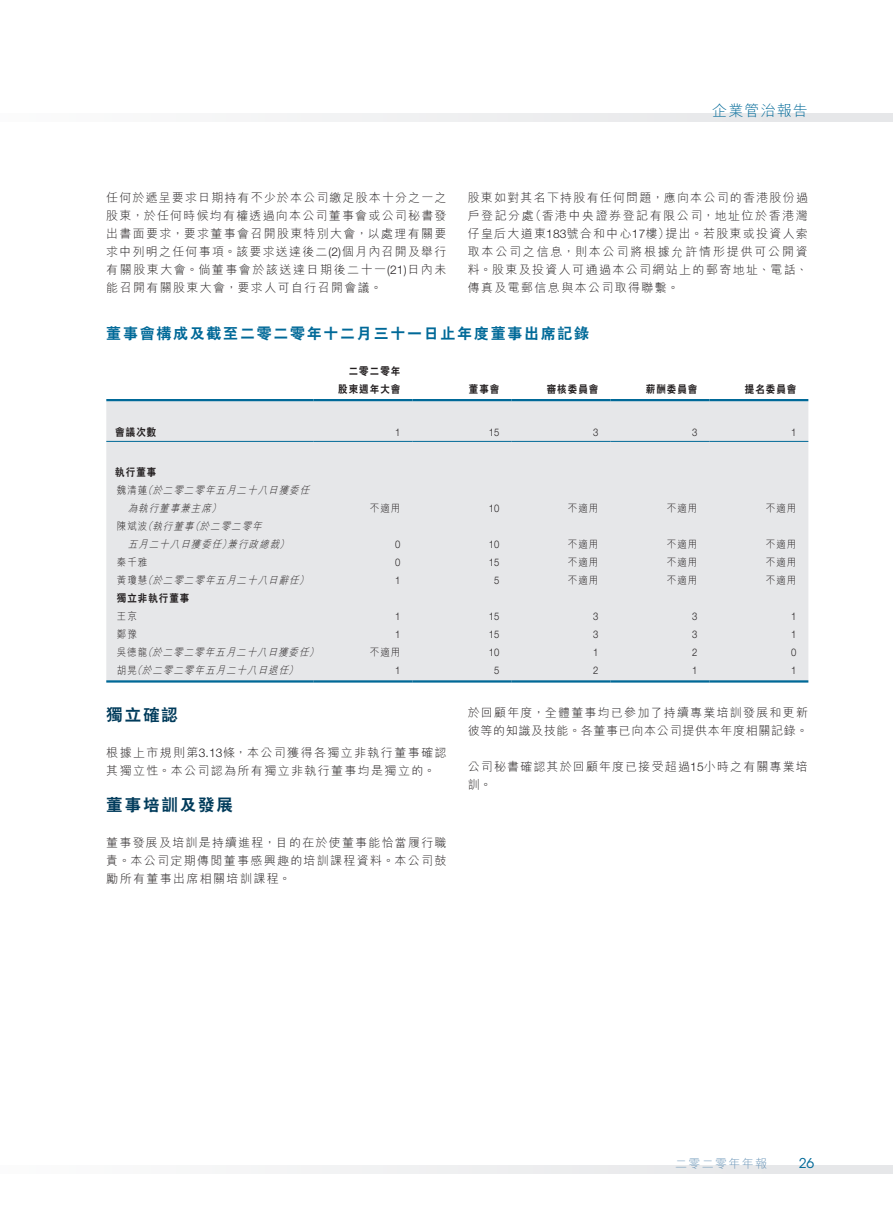
<style>
.page{position:relative;width:893px;height:1212px;background:#fff}
.page>*{position:absolute;margin:0;border:0;box-sizing:border-box;transform-origin:0 0}
._03_H1{font:800 16.5px "C Hei 2 HK";letter-spacing:.115em;color:#003b5b}
._04___H2{font:800 15px "C Hei 2 HK";letter-spacing:.115em;color:#006998}
.t1{font:300 15px "M Hei HK";letter-spacing:.075em;color:#006998}
.t2{font:13.5px "ITC Avant Garde Std";color:#006998}
._01_Body_Text{font:300 12px/18px "M Hei HK";letter-spacing:.115em;color:#231f20}
._01_Body_Text-2{font:300 12px/18px "M Hei HK";letter-spacing:.08em;color:#231f20}
._01_Body_Text-3{font:300 12px/18px "M Hei HK";letter-spacing:.095em;color:#231f20}
.t3{font:300 12px "M Hei HK";letter-spacing:.11em;color:#6994b7}
._15_Table_Stub{font:italic 300 10.5px "M Hei HK";color:#231f20;scale:.9 1}
._01_Body_Text-4{font:300 10.5px "M Hei HK";letter-spacing:.115em;color:#231f20;scale:.9 1}
._01_Body_Text-5{font:300 10.5px "Helvetica Neue LT Std";letter-spacing:.015em;color:#231f20;scale:.9 1}
._01_Body_Text-6{font:800 10.5px "C Hei 2 HK";letter-spacing:.115em;color:#231f20;scale:.9 1}
._15_Table_Stub-2{font:300 10.5px "M Hei HK";letter-spacing:.115em;color:#231f20;scale:.9 1}
._15_Table_Stub-3{font:800 10.5px "C Hei 2 HK";letter-spacing:.115em;color:#231f20;scale:.9 1}
.s1{font-family:"Helvetica Neue LT Std"}
</style>
<div class="page">
<div style="left:0;top:1165px;width:893px;height:9px;background:#eff0f1"></div>
<div style="left:0;top:113px;width:893px;height:9px;background:#eff0f1"></div>
<div style="left:106px;top:401px;width:702px;height:279px;background:#e6e7e9"></div>
<hr style="left:106px;top:399px;width:207px;height:2px;background:#006998">
<hr style="left:313px;top:399px;width:99px;height:2px;background:#006998">
<hr style="left:412px;top:399px;width:99px;height:2px;background:#006998">
<hr style="left:511px;top:399px;width:99px;height:2px;background:#006998">
<hr style="left:610px;top:399px;width:99px;height:2px;background:#006998">
<hr style="left:709px;top:399px;width:99px;height:2px;background:#006998">
<hr style="left:106px;top:441px;width:207px;height:1px;background:#006998">
<hr style="left:313px;top:441px;width:99px;height:1px;background:#006998">
<hr style="left:412px;top:441px;width:99px;height:1px;background:#006998">
<hr style="left:511px;top:441px;width:99px;height:1px;background:#006998">
<hr style="left:610px;top:441px;width:99px;height:1px;background:#006998">
<hr style="left:709px;top:441px;width:99px;height:1px;background:#006998">
<hr style="left:106px;top:680px;width:207px;height:2px;background:#006998">
<hr style="left:313px;top:680px;width:99px;height:2px;background:#006998">
<hr style="left:412px;top:680px;width:99px;height:2px;background:#006998">
<hr style="left:511px;top:680px;width:99px;height:2px;background:#006998">
<hr style="left:610px;top:680px;width:99px;height:2px;background:#006998">
<hr style="left:709px;top:680px;width:99px;height:2px;background:#006998">
<p class="t1" style="left:712px;top:100px;width:97px">企業管治報告</p>
<p class="_01_Body_Text" style="left:106px;top:188px;width:342px;text-align:justify">任何於遞呈要求日期持有不少於本公司繳足股本十分之一之股東，於任何時候均有權透過向本公司董事會或公司秘書發出書面要求，要求董事會召開股東特別大會，以處理有關要求中列明之任何事項。該要求送達後二 <span class="s1">)2(</span> 個月內召開及舉行有關股東大會。倘董事會於該送達日期後二十一<span class="s1">(21)</span>日內未能召開有關股東大會，要求人可自行召開會議。</p>
<p class="_01_Body_Text" style="left:468px;top:188px;width:342px;text-align:right">股東如對其名下持股有任何問題，應向本公司的香港股份過（香港中央證券登記有限公司，地址位於香港灣</p>
<p class="_01_Body_Text" style="left:468px;top:206px;width:68px">戶登記分處</p>
<p class="_01_Body_Text" style="left:468px;top:224px;width:342px">仔皇后大道東<span class="s1">183</span>號合和中心<span class="s1">17</span>樓）<br>取本公司之信息，則本公司將根據允許情形提供可公開資料。股東及投資人可通過本公司網站上的郵寄地址、電話、傳真及電郵信息與本公司取得聯繫。</p>
<p class="_01_Body_Text" style="left:665px;top:224px;width:144px">提出。若股東或投資人索</p>
<p class="_04___H2" style="left:106px;top:323px;width:484px">董事會構成及截至二零二零年十二月三十一日止年度董事出席記錄</p>
<p class="_01_Body_Text-6" style="left:349px;top:364px;width:59px">二零二零年</p>
<p class="_01_Body_Text-6" style="left:338px;top:382px;width:70px">股東週年大會</p>
<p class="_01_Body_Text-6" style="left:469px;top:382px;width:35px">董事會</p>
<p class="_01_Body_Text-6" style="left:547px;top:382px;width:59px">審核委員會</p>
<p class="_01_Body_Text-6" style="left:646px;top:382px;width:59px">薪酬委員會</p>
<p class="_01_Body_Text-6" style="left:745px;top:382px;width:59px">提名委員會</p>
<p class="_15_Table_Stub-3" style="left:115px;top:425px;width:47px">會議次數</p>
<p class="_15_Table_Stub-3" style="left:115px;top:465px;width:47px">執行董事</p>
<p class="_15_Table_Stub" style="left:152px;top:483px;width:180px">於二零二零年五月二十八日獲委任</p>
<p class="_15_Table_Stub" style="left:143px;top:483px;width:16px">（</p>
<p class="_15_Table_Stub-2" style="left:117px;top:483px;width:35px">魏清蓮</p>
<p class="_01_Body_Text-5" style="left:395px;top:426px;width:7px">1</p>
<p class="_01_Body_Text-5" style="left:489px;top:426px;width:13px">15</p>
<p class="_01_Body_Text-5" style="left:593px;top:426px;width:7px">3</p>
<p class="_01_Body_Text-5" style="left:692px;top:426px;width:7px">3</p>
<p class="_01_Body_Text-5" style="left:791px;top:426px;width:7px">1</p>
<p class="_15_Table_Stub" style="left:211px;top:501px;width:16px">）</p>
<p class="_15_Table_Stub" style="left:128px;top:501px;width:98px">為執行董事兼主席</p>
<p class="_15_Table_Stub" style="left:152px;top:519px;width:127px">執行董事於二零二零年</p>
<p class="_15_Table_Stub" style="left:143px;top:519px;width:16px">（</p>
<p class="_15_Table_Stub" style="left:190px;top:519px;width:16px">（</p>
<p class="_15_Table_Stub-2" style="left:117px;top:519px;width:35px">陳斌波</p>
<p class="_01_Body_Text-4" style="left:370px;top:501px;width:35px">不適用</p>
<p class="_01_Body_Text-5" style="left:489px;top:502px;width:13px">10</p>
<p class="_01_Body_Text-4" style="left:568px;top:501px;width:35px">不適用</p>
<p class="_01_Body_Text-4" style="left:667px;top:501px;width:35px">不適用</p>
<p class="_01_Body_Text-4" style="left:766px;top:501px;width:35px">不適用</p>
<p class="_15_Table_Stub" style="left:222px;top:537px;width:16px">）</p>
<p class="_15_Table_Stub" style="left:279px;top:537px;width:16px">）</p>
<p class="_15_Table_Stub" style="left:128px;top:537px;width:174px">五月二十八日獲委任兼行政總裁</p>
<p class="_01_Body_Text-5" style="left:395px;top:538px;width:7px">0</p>
<p class="_01_Body_Text-5" style="left:489px;top:538px;width:13px">10</p>
<p class="_01_Body_Text-4" style="left:568px;top:537px;width:35px">不適用</p>
<p class="_01_Body_Text-4" style="left:667px;top:537px;width:35px">不適用</p>
<p class="_01_Body_Text-4" style="left:766px;top:537px;width:35px">不適用</p>
<p class="_15_Table_Stub-2" style="left:117px;top:555px;width:35px">秦千雅</p>
<p class="_01_Body_Text-5" style="left:395px;top:556px;width:7px">0</p>
<p class="_01_Body_Text-5" style="left:489px;top:556px;width:13px">15</p>
<p class="_01_Body_Text-4" style="left:568px;top:555px;width:35px">不適用</p>
<p class="_01_Body_Text-4" style="left:667px;top:555px;width:35px">不適用</p>
<p class="_01_Body_Text-4" style="left:766px;top:555px;width:35px">不適用</p>
<p class="_15_Table_Stub" style="left:143px;top:573px;width:16px">（</p>
<p class="_15_Table_Stub" style="left:299px;top:573px;width:16px">）</p>
<p class="_15_Table_Stub" style="left:152px;top:573px;width:168px">於二零二零年五月二十八日辭任</p>
<p class="_15_Table_Stub-2" style="left:117px;top:573px;width:35px">黃瓊慧</p>
<p class="_15_Table_Stub-3" style="left:117px;top:591px;width:82px">獨立非執行董事</p>
<p class="_01_Body_Text-5" style="left:395px;top:574px;width:7px">1</p>
<p class="_01_Body_Text-5" style="left:494px;top:574px;width:7px">5</p>
<p class="_01_Body_Text-4" style="left:568px;top:573px;width:35px">不適用</p>
<p class="_01_Body_Text-4" style="left:667px;top:573px;width:35px">不適用</p>
<p class="_01_Body_Text-4" style="left:766px;top:573px;width:35px">不適用</p>
<p class="_15_Table_Stub-2" style="left:117px;top:609px;width:24px">王京</p>
<p class="_01_Body_Text-5" style="left:395px;top:610px;width:7px">1</p>
<p class="_01_Body_Text-5" style="left:489px;top:610px;width:13px">15</p>
<p class="_01_Body_Text-5" style="left:593px;top:610px;width:7px">3</p>
<p class="_01_Body_Text-5" style="left:692px;top:610px;width:7px">3</p>
<p class="_01_Body_Text-5" style="left:791px;top:610px;width:7px">1</p>
<p class="_15_Table_Stub-2" style="left:117px;top:627px;width:24px">鄭豫</p>
<p class="_01_Body_Text-5" style="left:395px;top:628px;width:7px">1</p>
<p class="_01_Body_Text-5" style="left:489px;top:628px;width:13px">15</p>
<p class="_01_Body_Text-5" style="left:593px;top:628px;width:7px">3</p>
<p class="_01_Body_Text-5" style="left:692px;top:628px;width:7px">3</p>
<p class="_01_Body_Text-5" style="left:791px;top:628px;width:7px">1</p>
<p class="_15_Table_Stub" style="left:143px;top:645px;width:16px">（</p>
<p class="_15_Table_Stub" style="left:309px;top:645px;width:16px">）</p>
<p class="_15_Table_Stub" style="left:152px;top:645px;width:179px">於二零二零年五月二十八日獲委任</p>
<p class="_15_Table_Stub-2" style="left:117px;top:645px;width:35px">吳德龍</p>
<p class="_01_Body_Text-4" style="left:370px;top:645px;width:35px">不適用</p>
<p class="_01_Body_Text-5" style="left:489px;top:646px;width:13px">10</p>
<p class="_01_Body_Text-5" style="left:593px;top:646px;width:7px">1</p>
<p class="_01_Body_Text-5" style="left:692px;top:646px;width:7px">2</p>
<p class="_01_Body_Text-5" style="left:791px;top:646px;width:7px">0</p>
<p class="_15_Table_Stub" style="left:132px;top:663px;width:16px">（</p>
<p class="_15_Table_Stub" style="left:288px;top:663px;width:16px">(</p>
<p class="_15_Table_Stub" style="left:142px;top:663px;width:168px">於二零二零年五月二十八日退任</p>
<p class="_15_Table_Stub-2" style="left:117px;top:663px;width:24px">胡晃</p>
<p class="_01_Body_Text-5" style="left:395px;top:664px;width:7px">1</p>
<p class="_01_Body_Text-5" style="left:494px;top:664px;width:7px">5</p>
<p class="_01_Body_Text-5" style="left:593px;top:664px;width:7px">2</p>
<p class="_01_Body_Text-5" style="left:692px;top:664px;width:7px">1</p>
<p class="_01_Body_Text-5" style="left:791px;top:664px;width:7px">1</p>
<p class="_03_H1" style="left:106px;top:704px;width:73px">獨立確認</p>
<p class="_01_Body_Text" style="left:106px;top:743px;width:342px">根據上市規則第<span class="s1">3.13</span>條，本公司獲得各獨立非執行董事確認其獨立性。本公司認為所有獨立非執行董事均是獨立的。</p>
<p class="_03_H1" style="left:106px;top:794px;width:128px">董事培訓及發展</p>
<p class="_01_Body_Text" style="left:106px;top:833px;width:342px;text-align:justify">董事發展及培訓是持續進程，目的在於使董事能恰當履行職責。本公司定期傳閱董事感興趣的培訓課程資料。本公司鼓勵所有董事出席相關培訓課程。</p>
<p class="_01_Body_Text-2" style="left:468px;top:703px;width:342px">於回顧年度，全體董事均已參加了持續專業培訓發展和更新彼等的知識及技能。各董事已向本公司提供本年度相關記錄。</p>
<p class="_01_Body_Text-3" style="left:468px;top:757px;width:342px">公司秘書確認其於回顧年度已接受超過<span class="s1">15</span>小時之有關專業培訓。</p>
<p class="t3" style="left:675px;top:1155px;width:93px">二零二零年年報</p>
<p class="t2" style="left:799px;top:1155px;width:17px">26</p>
</div>
